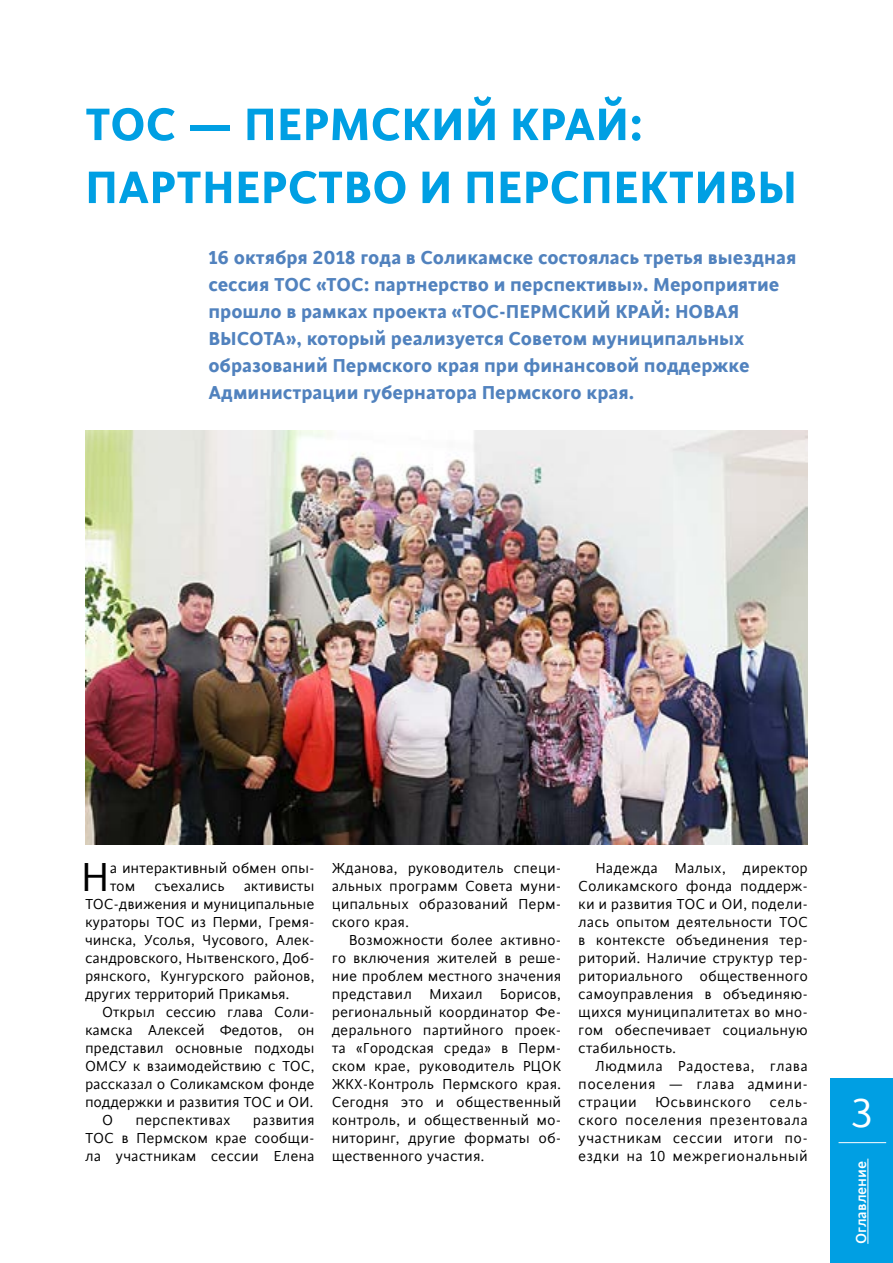
<style>
.page{position:relative;width:893px;height:1263px;background:#fff}
.page>*{position:absolute;margin:0;border:0;box-sizing:border-box;transform-origin:0 0}
.t1{font:700 51px/63px "Cinta";color:#009fe3}
.t2{font:45.45px "Cinta";color:#000}
.t3{font:45px "Cinta";color:#fff}
.t4{font:700 21px/27px "Cinta";color:#5182be}
.t5{font:16.2px/18px "Cinta";letter-spacing:-.01em;color:#000;text-align:justify}
.t6{font:500 16.2px "Cinta";color:#fff}
</style>
<div class="page">
<div style="left:831px;top:1078px;width:62px;height:185px;background:#009fe3"></div>
<hr style="left:867px;top:1158px;width:1px;height:86px;background:#fff">
<hr style="left:838px;top:1142px;width:48px;height:1px;background:#fff">
<img style="left:85px;top:430px;width:723px;height:414px">
<h1 class="t1" style="left:85px;top:94px;width:714px">ТОС — ПЕРМСКИЙ КРАЙ:<br>ПАРТНЕРСТВО И ПЕРСПЕКТИВЫ</h1>
<p class="t4" style="left:208px;top:245px;width:589px">16 октября 2018 года в Соликамске состоялась третья выездная сессия ТОС «ТОС: партнерство и перспективы». Мероприятие прошло в рамках проекта «ТОС-ПЕРМСКИЙ КРАЙ: НОВАЯ ВЫСОТА», который реализуется Советом муниципальных образований Пермского края при финансовой поддержке Администрации губернатора Пермского края.</p>
<h2 class="t2" style="left:81px;top:852px;width:31px">Н</h2>
<p class="t5" style="left:110px;top:859px;width:206px">а интерактивный обмен опы-</p>
<p class="t5" style="left:110px;top:877px;width:206px">том съехались активисты</p>
<p class="t5" style="left:85px;top:895px;width:231px">ТОС-движения и муниципальные</p>
<p class="t5" style="left:85px;top:913px;width:231px">кураторы ТОС из Перми, Гремя-</p>
<p class="t5" style="left:85px;top:931px;width:231px">чинска, Усолья, Чусового, Алек-</p>
<p class="t5" style="left:85px;top:949px;width:229px">сандровского, Нытвенского, Доб-</p>
<p class="t5" style="left:85px;top:967px;width:231px">рянского, Кунгурского районов,</p>
<p class="t5" style="left:85px;top:985px;width:206px">других территорий Прикамья.</p>
<p class="t5" style="left:102px;top:1003px;width:214px">Открыл сессию глава Соли-</p>
<p class="t5" style="left:85px;top:1021px;width:231px">камска Алексей Федотов, он</p>
<p class="t5" style="left:85px;top:1039px;width:231px">представил основные подходы</p>
<p class="t5" style="left:85px;top:1057px;width:231px">ОМСУ к взаимодействию с ТОС,</p>
<p class="t5" style="left:85px;top:1075px;width:231px">рассказал о Соликамском фонде</p>
<p class="t5" style="left:85px;top:1093px;width:230px">поддержки и развития ТОС и ОИ.</p>
<p class="t5" style="left:102px;top:1111px;width:13px">О</p>
<p class="t5" style="left:135px;top:1111px;width:97px">перспективах</p>
<p class="t5" style="left:85px;top:1111px;width:231px;text-indent:168px">развития ТОС в Пермском крае сообщи&shy;ла участникам сессии Елена</p>
<p class="t5" style="left:332px;top:859px;width:231px">Жданова, руководитель специ&shy;альных программ Совета муни&shy;ципальных образований Перм&shy;ского края.</p>
<p class="t5" style="left:332px;top:931px;width:231px;text-indent:17px">Возможности более активно&shy;го включения жителей в реше&shy;ние проблем местного значения представил Михаил Борисов, региональный координатор Фе&shy;дерального партийного проек&shy;та «Городская среда» в Перм&shy;ском крае, руководитель РЦОК ЖКХ-Контроль Пермского края.<br>Сегодня это и общественный контроль, и общественный мо&shy;ниторинг, другие форматы об&shy;щественного участия.</p>
<p class="t5" style="left:578px;top:859px;width:231px;text-indent:17px">Надежда Малых, директор Соликамского фонда поддерж&shy;ки и развития ТОС и ОИ, подели&shy;лась опытом деятельности ТОС в контексте объединения тер&shy;риторий. Наличие структур тер&shy;риториального общественного самоуправления в объединяю&shy;щихся муниципалитетах во мно&shy;гом обеспечивает социальную стабильность.</p>
<p class="t5" style="left:578px;top:1057px;width:231px;text-indent:17px">Людмила Радостева, глава поселения — глава админи&shy;страции Юсьвинского сель&shy;ского поселения презентовала участникам сессии итоги по&shy;ездки на 10 межрегиональный</p>
<h3 class="t3" style="left:850px;top:1088px;width:24px">3</h3>
<p class="t6" style="left:852px;top:1244px;width:85px;rotate:-90deg">Оглавление</p>
</div>
